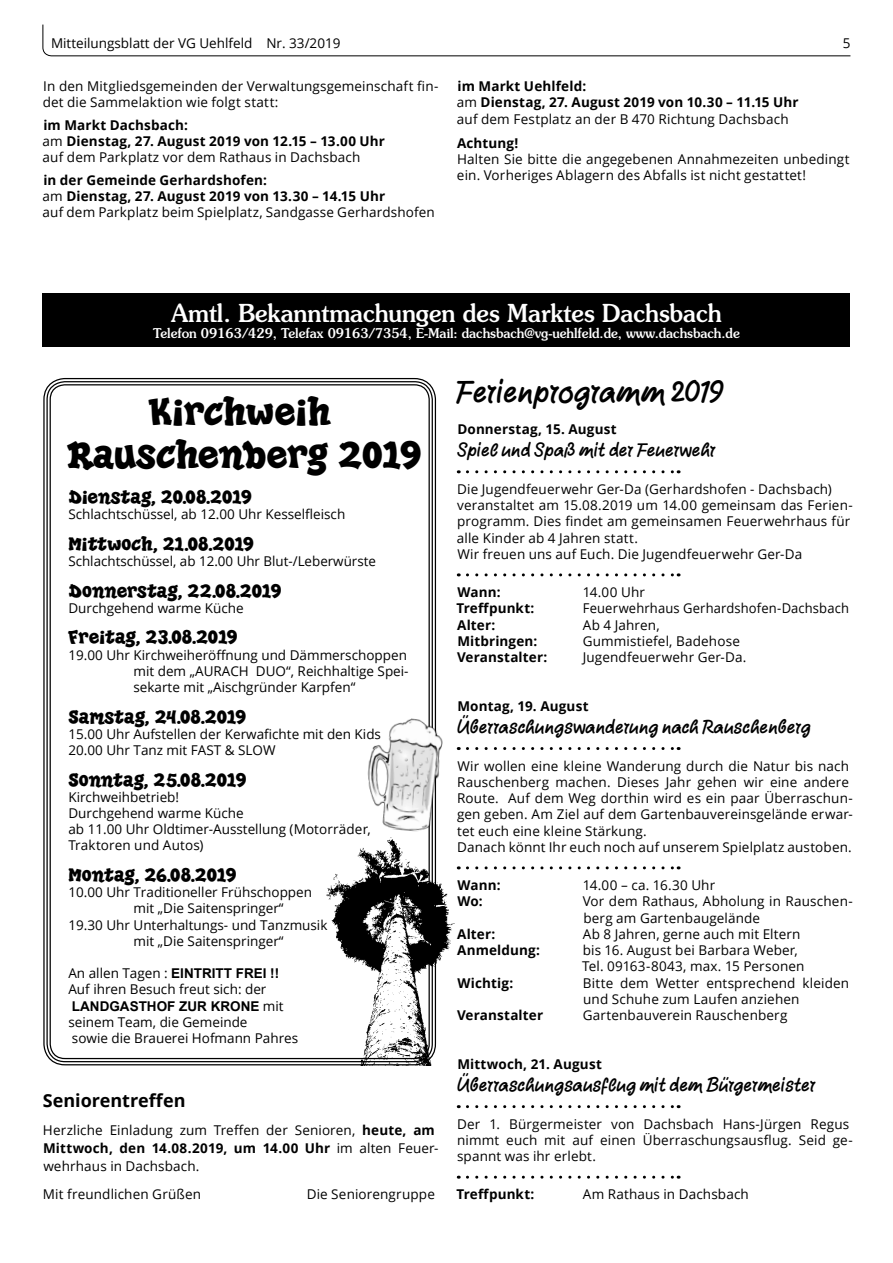
<style>
.page{position:relative;width:893px;height:1263px;background:#fff}
.page>*{position:absolute;margin:0;border:0;box-sizing:border-box;transform-origin:0 0}
.t1{font:600 36px/43.2px "Hip Hop";color:#000;text-align:center}
.t2{font:30px "Candy Sticks Solid";letter-spacing:-.01em;color:#000}
.t3{font:500 24.75px "Souvenir";color:#fff;scale:.95 1}
.t4{font:600 18px "Hip Hop";color:#000}
.t5{font:18px "Candy Sticks Solid";color:#000}
.t6{font:700 18px "Open Sans";letter-spacing:-.005em;color:#000}
.t7{font:13.5px/16.4px "Open Sans";letter-spacing:.01em;color:#000}
.t8{font:700 13.5px/16.2px "Open Sans";letter-spacing:.01em;color:#000}
.t9{font:500 13.5px "Souvenir";color:#fff;scale:.95 1}
.t10{font:700 13.5px "Arial";color:#000}
.t11{font:13.5px "Open Sans";letter-spacing:.01em;color:#000;scale:.96 1}
.s1{font-weight:400}
.s2{font-family:"Open Sans";font-weight:400}
.s3{font-weight:700}
</style>
<div class="page">
<svg style="left:42px;top:24px;width:809px;height:33px"></svg>
<svg style="left:46px;top:380px;width:388px;height:683px"></svg>
<img style="left:360px;top:715px;width:83px;height:101px">
<img style="left:305px;top:816px;width:150px;height:249px">
<svg style="left:467px;top:470px;width:212px;height:3px"></svg>
<svg style="left:467px;top:573px;width:212px;height:3px"></svg>
<svg style="left:467px;top:747px;width:212px;height:3px"></svg>
<svg style="left:467px;top:866px;width:212px;height:3px"></svg>
<svg style="left:467px;top:1105px;width:212px;height:3px"></svg>
<svg style="left:467px;top:1176px;width:212px;height:3px"></svg>
<div style="left:43px;top:293px;width:807px;height:54px;background:#000"></div>
<p class="t7" style="left:51px;top:34px;width:291px">Mitteilungsblatt der VG Uehlfeld Nr. 33/2019</p>
<p class="t7" style="left:843px;top:34px;width:9px">5</p>
<p class="t7" style="left:43px;top:78px;width:397px">In den Mitgliedsgemeinden der Verwaltungsgemeinschaft fin&shy;det die Sammelaktion wie folgt statt:</p>
<p class="t8" style="left:43px;top:117px;width:344px">im Markt Dachsbach:<br><span class="s1">am</span> Dienstag, 27. August 2019 von 12.15 – 13.00 Uhr <span class="s1">auf dem Parkplatz vor dem Rathaus in Dachsbach</span></p>
<p class="t8" style="left:43px;top:172px;width:394px">in der Gemeinde Gerhardshofen:<br><span class="s1">am</span> Dienstag, 27. August 2019 von 13.30 – 14.15 Uhr<br><span class="s1">auf dem Parkplatz beim Spielplatz, Sandgasse Gerhardshofen</span></p>
<p class="t8" style="left:457px;top:78px;width:343px">im Markt Uehlfeld:<br><span class="s1">am</span> Dienstag, 27. August 2019 von 10.30 – 11.15 Uhr <span class="s1">auf dem Festplatz an der B 470 Richtung Dachsbach</span></p>
<p class="t8" style="left:457px;top:134px;width:63px">Achtung!</p>
<p class="t7" style="left:457px;top:151px;width:394px">Halten Sie bitte die angegebenen Annahmezeiten unbedingt ein. Vorheriges Ablagern des Abfalls ist nicht gestattet!</p>
<h3 class="t3" style="left:171px;top:298px;width:581px">Amtl. Bekanntmachungen des Marktes Dachsbach</h3>
<p class="t9" style="left:153px;top:325px;width:619px">Telefon 09163/429, Telefax 09163/7354, E-Mail: dachsbach@vg-uehlfeld.de, www.dachsbach.de</p>
<h1 class="t1" style="left:67px;top:389px;width:356px">Kirchweih<br>Rauschenberg 2019</h1>
<h3 class="t4" style="left:68px;top:485px;width:185px">Dienstag, 20.08.2019</h3>
<p class="t7" style="left:68px;top:506px;width:278px">Schlachtschüssel, ab 12.00 Uhr Kesselfleisch</p>
<h3 class="t4" style="left:68px;top:531px;width:187px">Mittwoch, 21.08.2019</h3>
<p class="t7" style="left:68px;top:553px;width:309px">Schlachtschüssel, ab 12.00 Uhr Blut-/Leberwürste</p>
<h3 class="t4" style="left:68px;top:578px;width:215px">Donnerstag, 22.08.2019</h3>
<p class="t7" style="left:68px;top:599px;width:177px">Durchgehend warme Küche</p>
<h3 class="t4" style="left:68px;top:625px;width:171px">Freitag, 23.08.2019</h3>
<p class="t7" style="left:134px;top:646px;width:277px;text-align:justify;text-indent:-65px">19.00 Uhr Kirchweiheröffnung und Dämmerschoppen mit dem „AURACH DUO“, Reichhaltige Spei&shy;sekarte mit „Aischgründer Karpfen“</p>
<h3 class="t4" style="left:68px;top:704px;width:180px">Samstag, 24.08.2019</h3>
<p class="t7" style="left:68px;top:725px;width:314px">15.00 Uhr Aufstellen der Kerwafichte mit den Kids<br>20.00 Uhr Tanz mit FAST &amp; SLOW</p>
<h3 class="t4" style="left:68px;top:767px;width:180px">Sonntag, 25.08.2019</h3>
<p class="t7" style="left:68px;top:788px;width:304px">Kirchweihbetrieb!<br>Durchgehend warme Küche<br>ab 11.00 Uhr Oldtimer-Ausstellung (Motorräder,<br>Traktoren und Autos)</p>
<h3 class="t4" style="left:68px;top:863px;width:170px">Montag, 26.08.2019</h3>
<p class="t7" style="left:68px;top:884px;width:245px">10.00 Uhr Traditioneller Frühschoppen</p>
<p class="t7" style="left:134px;top:900px;width:152px">mit „Die Saitenspringer“</p>
<p class="t7" style="left:68px;top:916px;width:261px">19.30 Uhr Unterhaltungs- und Tanzmusik</p>
<p class="t7" style="left:134px;top:932px;width:152px">mit „Die Saitenspringer“</p>
<p class="t10" style="left:68px;top:965px;width:212px"><span class="s2">An allen Tagen :</span> EINTRITT FREI !!</p>
<p class="t7" style="left:68px;top:981px;width:200px">Auf ihren Besuch freut sich: der</p>
<p class="t10" style="left:72px;top:997px;width:213px">LANDGASTHOF ZUR KRONE <span class="s2">mit</span></p>
<p class="t7" style="left:68px;top:1013px;width:231px">seinem Team, die Gemeinde<br>sowie die Brauerei Hofmann Pahres</p>
<h3 class="t6" style="left:43px;top:1088px;width:144px">Seniorentreffen</h3>
<p class="t7" style="left:43px;top:1121px;width:397px;line-height:18px">Herzliche Einladung zum Treffen der Senioren, <span class="s3">heute, am<br>Mittwoch, den 14.08.2019, um 14.00 Uhr</span> im alten Feuer&shy;wehrhaus in Dachsbach.</p>
<p class="t7" style="left:43px;top:1186px;width:160px">Mit freundlichen Grüßen</p>
<p class="t7" style="left:307px;top:1186px;width:130px">Die Seniorengruppe</p>
<h2 class="t2" style="left:456px;top:370px;width:270px">Ferienprogramm 2019</h2>
<p class="t8" style="left:457px;top:421px;width:161px">Donnerstag, 15. August</p>
<h3 class="t5" style="left:457px;top:437px;width:260px">Spiel und Spaß mit der Feuerwehr</h3>
<p class="t7" style="left:457px;top:480px;width:397px">Die Jugendfeuerwehr Ger-Da (Gerhardshofen - Dachsbach) veranstaltet am 15.08.2019 um 14.00 gemeinsam das Ferien&shy;programm. Dies findet am gemeinsamen Feuerwehrhaus für alle Kinder ab 4 Jahren statt.<br>Wir freuen uns auf Euch. Die Jugendfeuerwehr Ger-Da</p>
<p class="t8" style="left:457px;top:584px;width:45px">Wann:</p>
<p class="t7" style="left:583px;top:583px;width:64px">14.00 Uhr</p>
<p class="t8" style="left:457px;top:600px;width:79px">Treffpunkt:</p>
<p class="t11" style="left:583px;top:599px;width:279px">Feuerwehrhaus Gerhardshofen-Dachsbach</p>
<p class="t8" style="left:457px;top:616px;width:40px">Alter:</p>
<p class="t7" style="left:583px;top:616px;width:78px">Ab 4 Jahren,</p>
<p class="t8" style="left:457px;top:632px;width:81px">Mitbringen:</p>
<p class="t7" style="left:583px;top:632px;width:159px">Gummistiefel, Badehose</p>
<p class="t8" style="left:457px;top:649px;width:92px">Veranstalter:</p>
<p class="t7" style="left:583px;top:649px;width:165px">Jugendfeuerwehr Ger-Da.</p>
<p class="t8" style="left:457px;top:698px;width:133px">Montag, 19. August</p>
<h3 class="t5" style="left:458px;top:714px;width:354px">Überraschungswanderung nach Rauschenberg</h3>
<p class="t7" style="left:457px;top:757px;width:397px">Wir wollen eine kleine Wanderung durch die Natur bis nach Rauschenberg machen. Dieses Jahr gehen wir eine andere Route. Auf dem Weg dorthin wird es ein paar Überraschun&shy;gen geben. Am Ziel auf dem Gartenbauvereinsgelände erwar&shy;tet euch eine kleine Stärkung.<br>Danach könnt Ihr euch noch auf unserem Spielplatz austoben.</p>
<p class="t8" style="left:457px;top:877px;width:45px">Wann:</p>
<p class="t7" style="left:583px;top:876px;width:134px">14.00 – ca. 16.30 Uhr</p>
<p class="t8" style="left:457px;top:893px;width:27px">Wo:</p>
<p class="t7" style="left:583px;top:893px;width:271px">Vor dem Rathaus, Abholung in Rauschen&shy;berg am Gartenbaugelände</p>
<p class="t8" style="left:457px;top:925px;width:40px">Alter:</p>
<p class="t7" style="left:583px;top:925px;width:219px">Ab 8 Jahren, gerne auch mit Eltern</p>
<p class="t8" style="left:457px;top:942px;width:84px">Anmeldung:</p>
<p class="t7" style="left:582px;top:942px;width:224px">bis 16. August bei Barbara Weber,<br>Tel. 09163-8043, max. 15 Personen</p>
<p class="t8" style="left:457px;top:974px;width:57px">Wichtig:</p>
<p class="t7" style="left:583px;top:974px;width:268px">Bitte dem Wetter entsprechend kleiden und Schuhe zum Laufen anziehen</p>
<p class="t8" style="left:457px;top:1007px;width:88px">Veranstalter</p>
<p class="t7" style="left:583px;top:1007px;width:206px">Gartenbauverein Rauschenberg</p>
<p class="t8" style="left:457px;top:1056px;width:146px">Mittwoch, 21. August</p>
<h3 class="t5" style="left:458px;top:1072px;width:359px">Überraschungsausflug mit dem Bürgermeister</h3>
<p class="t7" style="left:457px;top:1115px;width:397px">Der 1. Bürgermeister von Dachsbach Hans-Jürgen Regus nimmt euch mit auf einen Überraschungsausflug. Seid ge&shy;spannt was ihr erlebt.</p>
<p class="t8" style="left:457px;top:1186px;width:79px">Treffpunkt:</p>
<p class="t7" style="left:583px;top:1186px;width:168px">Am Rathaus in Dachsbach</p>
</div>
